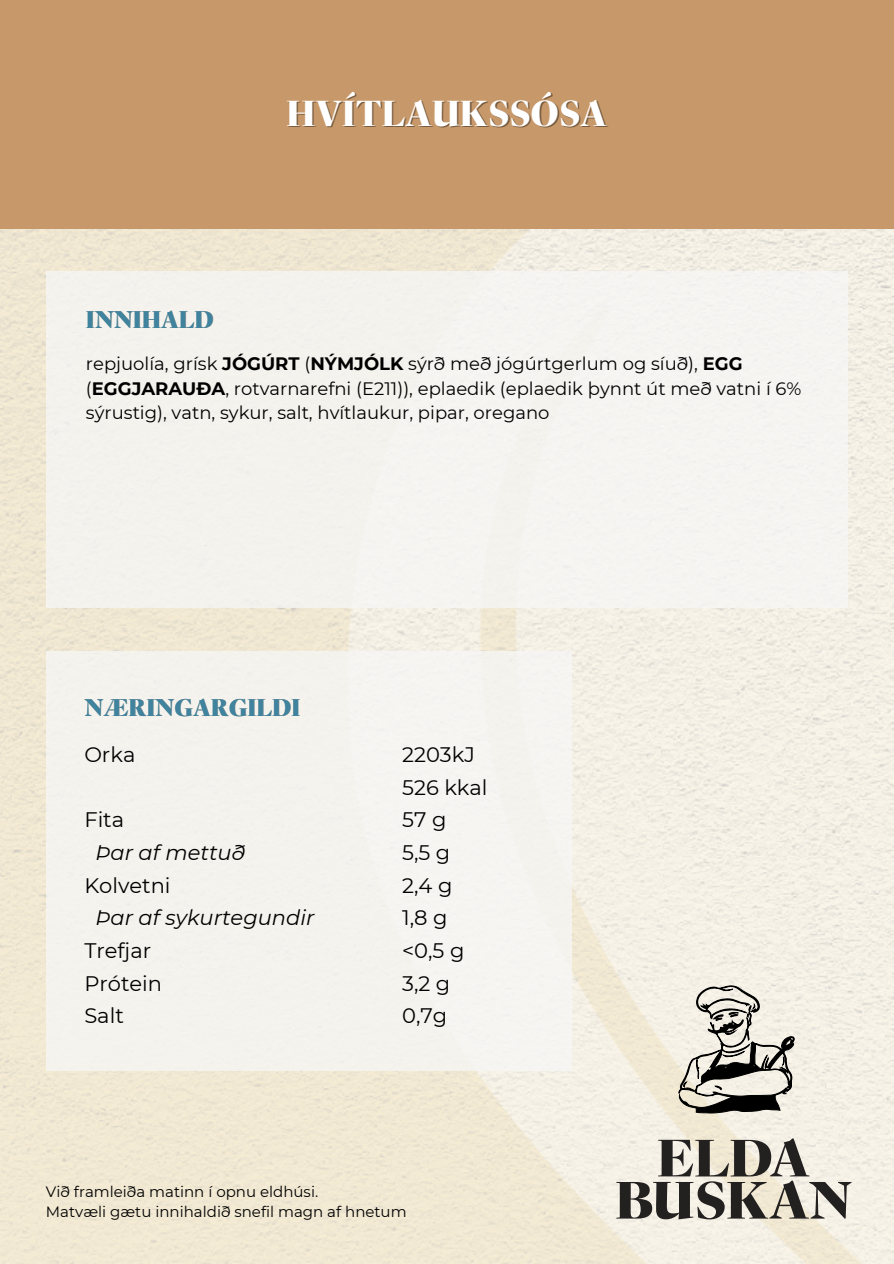
<style>
.page{position:relative;width:894px;height:1264px;background:#fff}
.page>*{position:absolute;margin:0;border:0;box-sizing:border-box;transform-origin:0 0}
.t1{font:900 36px "Reiher Headline";color:#fff}
.t2{font:900 24px "Reiher Headline";color:#3f839e}
.t3{font:21px/32.7px "Montserrat";color:#000}
.t4{font:italic 21px "Montserrat";color:#000}
.t5{font:18px/24.8px "Montserrat";color:#000}
.t6{font:15px "Montserrat";color:#000}
.s1{font-weight:700}
</style>
<div class="page">
<img style="left:1px;top:228px;width:892px;height:1035px">
<div style="left:0;top:0;width:893px;height:228px;background:#c79869"></div>
<div style="left:46px;top:271px;width:801px;height:337px;background:#f5f3f0"></div>
<div style="left:46px;top:651px;width:525px;height:419px;background:#f5f3ed"></div>
<svg style="left:678px;top:985px;width:116px;height:128px;background:#b2afa7"></svg>
<svg style="left:616px;top:1138px;width:235px;height:81px;background:#ada8a0"></svg>
<p class="t2" style="left:86px;top:303px;width:129px">INNIHALD</p>
<h1 class="t1" style="left:286px;top:89px;width:322px">HVÍTLAUKSSÓSA</h1>
<h4 class="t5" style="left:86px;top:351px;width:716px">repjuolía, grísk <span class="s1">JÓGÚRT</span> (<span class="s1">NÝMJÓLK</span> sýrð með jógúrtgerlum og síuð), <span class="s1">EGG </span>(<span class="s1">EGGJARAUÐA</span>, rotvarnarefni (E211)), eplaedik (eplaedik þynnt út með vatni í 6% sýrustig), vatn, sykur, salt, hvítlaukur, pipar, oregano</h4>
<h2 class="t2" style="left:84px;top:691px;width:217px">NÆRINGARGILDI</h2>
<h2 class="t3" style="left:84px;top:738px;width:53px">Orka</h2>
<h3 class="t3" style="left:84px;top:803px;width:41px">Fita</h3>
<h3 class="t4" style="left:95px;top:839px;width:151px">Þar af mettuð</h3>
<h3 class="t3" style="left:84px;top:868px;width:88px">Kolvetni</h3>
<h3 class="t4" style="left:95px;top:904px;width:220px">Þar af sykurtegundir</h3>
<h3 class="t3" style="left:84px;top:934px;width:68px">Trefjar</h3>
<h3 class="t3" style="left:84px;top:966px;width:79px">Prótein</h3>
<h3 class="t3" style="left:84px;top:999px;width:41px">Salt</h3>
<h3 class="t3" style="left:402px;top:738px;width:87px">2203kJ<br>526 kkal<br>57 g<br>5,5 g<br>2,4 g<br>1,8 g &lt;0,5 g<br>3,2 g<br>0,7g</h3>
<h3 class="t6" style="left:46px;top:1181px;width:274px">Við framleiða matinn í opnu eldhúsi.</h3>
<p class="t6" style="left:46px;top:1202px;width:362px">Matvæli gætu innihaldið snefil magn af hnetum</p>
</div>
